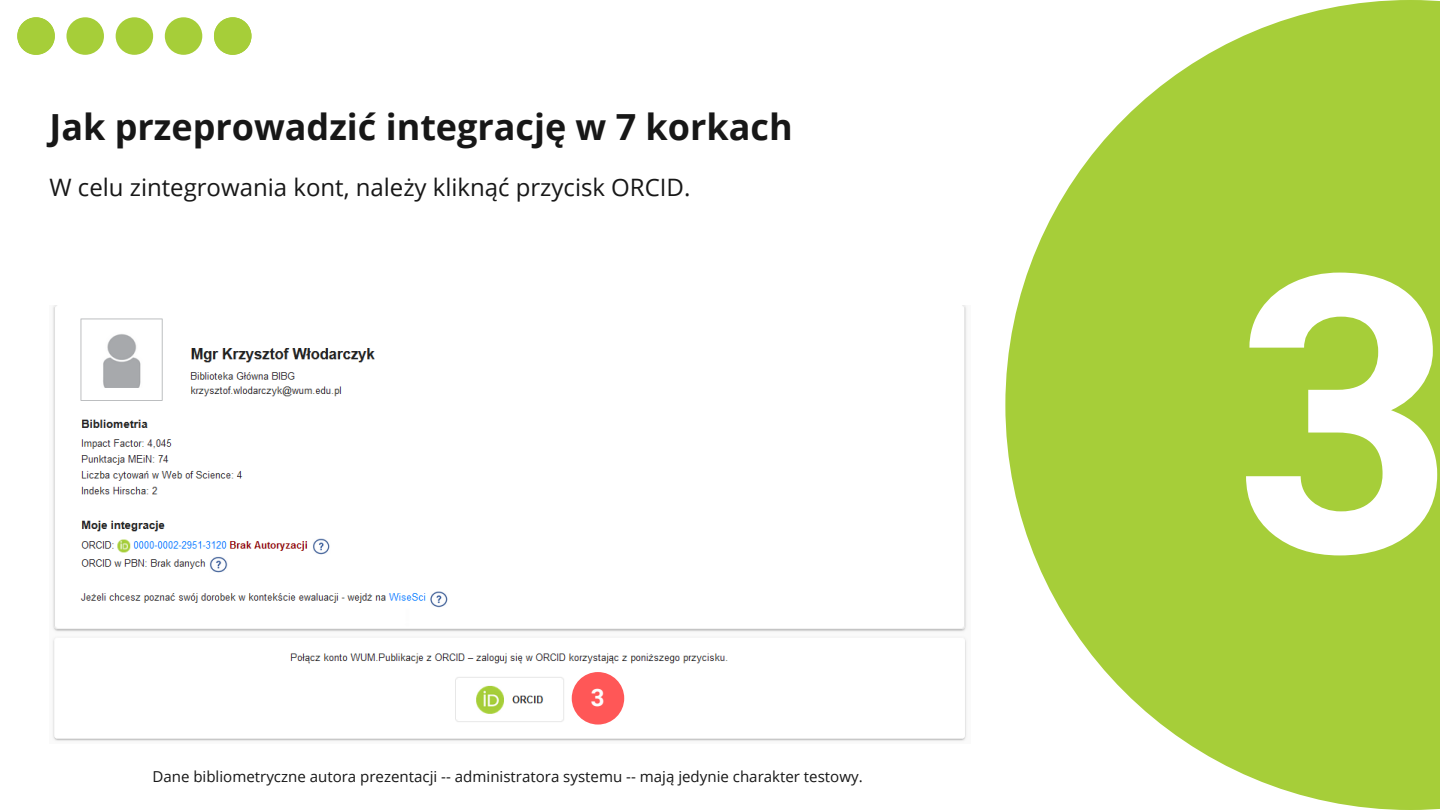
<style>
.page{position:relative;width:1440px;height:810px;background:#fff}
.page>*{position:absolute;margin:0;border:0;box-sizing:border-box;transform-origin:0 0}
.t1{font:700 387.3px "Roboto";color:#fff}
.t2{font:700 36px "Open Sans";color:#171717}
.t3{font:24px "Open Sans";color:#171717}
.t4{font:700 24px "Roboto";color:#fdfdfd}
.t5{font:15.1px "Open Sans";color:#171717}
</style>
<div class="page">
<svg style="left:1005px;top:0;width:435px;height:810px;fill:#a6ce39"></svg>
<img style="left:53px;top:306px;width:914px;height:435px">
<div style="left:17px;top:17px;width:38px;height:38px;background:#a6ce39;border-radius:50%"></div>
<div style="left:214px;top:17px;width:37px;height:38px;background:#a6ce39;border-radius:50%"></div>
<div style="left:66px;top:17px;width:38px;height:38px;background:#a6ce39;border-radius:50%"></div>
<div style="left:116px;top:17px;width:37px;height:38px;background:#a6ce39;border-radius:50%"></div>
<div style="left:165px;top:17px;width:37px;height:38px;background:#a6ce39;border-radius:50%"></div>
<div style="left:572px;top:672px;width:52px;height:53px;background:#ff5757;border-radius:50%"></div>
<p class="t2" style="left:50px;top:101px;width:745px">Jak przeprowadzić integrację w 7 korkach</p>
<p class="t3" style="left:50px;top:170px;width:642px">W celu zintegrowania kont, należy kliknąć przycisk ORCID.</p>
<p class="t4" style="left:591px;top:684px;width:15px">3</p>
<p class="t5" style="left:152px;top:766px;width:712px">Dane bibliometryczne autora prezentacji -- administratora systemu -- mają jedynie charakter testowy.</p>
<p class="t1" style="left:1234px;top:193px;width:223px">3</p>
</div>
